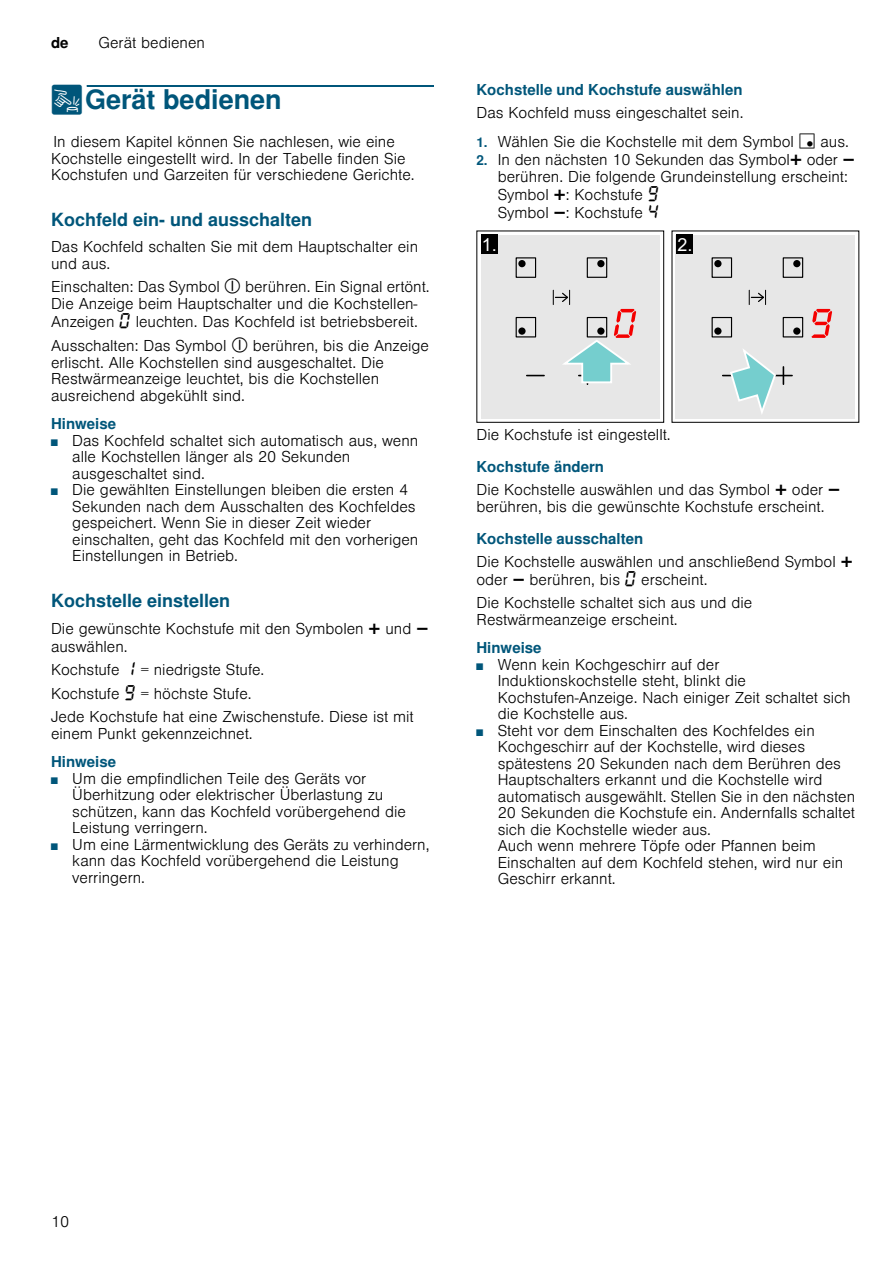
<style>
.page{position:relative;width:893px;height:1263px;background:#fff}
.page>*{position:absolute;margin:0;border:0;box-sizing:border-box;transform-origin:0 0}
.t1{font:700 27px "Nimbus San L";color:#00567a}
.t2{font:700 18px "Nimbus San L";color:#00567a}
.t3{font:300 15px/16.5px "Nimbus San L";color:#000}
.t4{font:700 15px "Nimbus San L";color:#00567a}
.t5{font:700 15px "Nimbus San L";color:#000}
.s1{font-family:"BSH Symb PG2";font-weight:400}
.s2{font-family:"BSH Symb All";font-weight:400;font-size:16.5px}
.s3{font-size:9px;color:#00567a}
.s4{font-family:"BSH Symb Gaggenau";font-weight:400;font-size:16.5px}
.s5{font-weight:700;font-size:13.5px;color:#00567a}
.s6{font-family:"BSH Symb PH3";font-weight:400;font-size:16.5px}
.s7{font-weight:700;color:#00567a}
</style>
<div class="page">
<div style="left:87px;top:85px;width:347px;height:2px;border:1px solid #00567a"></div>
<svg style="left:477px;top:231px;width:186px;height:191px"></svg>
<svg style="left:672px;top:231px;width:186px;height:192px"></svg>
<p class="t5" style="left:51px;top:34px;width:19px">de</p>
<p class="t3" style="left:99px;top:33px;width:108px">Gerät bedienen</p>
<h1 class="t1" style="left:51px;top:83px;width:232px"><span class="s1">1</span>Gerät bedienen</h1>
<p class="t3" style="left:51px;top:132px;width:365px">In diesem Kapitel können Sie nachlesen, wie eine<br>Kochstelle eingestellt wird. In der Tabelle finden Sie<br>Kochstufen und Garzeiten für verschiedene Gerichte.</p>
<p class="t2" style="left:51px;top:208px;width:263px">Kochfeld ein- und ausschalten</p>
<p class="t3" style="left:51px;top:237px;width:368px">Das Kochfeld schalten Sie mit dem Hauptschalter ein und aus.</p>
<p class="t3" style="left:51px;top:277px;width:380px;line-height:17.2px">Einschalten: Das Symbol <span class="s2">#</span> berühren. Ein Signal ertönt.<br>Die Anzeige beim Hauptschalter und die Kochstellen-<br>Anzeigen <span class="s2">‹</span> leuchten. Das Kochfeld ist betriebsbereit.</p>
<p class="t3" style="left:51px;top:336px;width:379px">Ausschalten: Das Symbol <span class="s2">#</span> berühren, bis die Anzeige erlischt. Alle Kochstellen sind ausgeschaltet. Die Restwärmeanzeige leuchtet, bis die Kochstellen ausreichend abgekühlt sind.</p>
<p class="t4" style="left:51px;top:415px;width:67px">Hinweise</p>
<p class="t3" style="left:72px;top:431px;width:347px;text-indent:-21px"><span class="s3">■</span> Das Kochfeld schaltet sich automatisch aus, wenn alle Kochstellen länger als 20 Sekunden ausgeschaltet sind.</p>
<p class="t3" style="left:72px;top:480px;width:347px;text-indent:-21px"><span class="s3">■</span> Die gewählten Einstellungen bleiben die ersten 4<br>Sekunden nach dem Ausschalten des Kochfeldes gespeichert. Wenn Sie in dieser Zeit wieder einschalten, geht das Kochfeld mit den vorherigen Einstellungen in Betrieb.</p>
<p class="t2" style="left:51px;top:589px;width:181px">Kochstelle einstellen</p>
<p class="t3" style="left:51px;top:619px;width:379px;line-height:17px">Die gewünschte Kochstufe mit den Symbolen <span class="s4">@</span> und <span class="s4">A </span>auswählen.</p>
<p class="t3" style="left:51px;top:656px;width:364px;line-height:23.5px">Kochstufe <span class="s2">‚</span> = niedrigste Stufe.<br>Kochstufe <span class="s2">Š</span> = höchste Stufe.<br>Jede Kochstufe hat eine Zwischenstufe. Diese ist mit</p>
<p class="t3" style="left:51px;top:723px;width:203px">einem Punkt gekennzeichnet.</p>
<p class="t4" style="left:51px;top:752px;width:67px">Hinweise</p>
<p class="t3" style="left:72px;top:768px;width:335px;text-indent:-21px"><span class="s3">■</span> Um die empfindlichen Teile des Geräts vor Überhitzung oder elektrischer Überlastung zu schützen, kann das Kochfeld vorübergehend die Leistung verringern.</p>
<p class="t3" style="left:72px;top:834px;width:359px;text-indent:-21px"><span class="s3">■</span> Um eine Lärmentwicklung des Geräts zu verhindern, kann das Kochfeld vorübergehend die Leistung verringern.</p>
<p class="t4" style="left:476px;top:80px;width:267px">Kochstelle und Kochstufe auswählen</p>
<p class="t3" style="left:476px;top:103px;width:268px">Das Kochfeld muss eingeschaltet sein.</p>
<p class="t3" style="left:476px;top:132px;width:374px"><span class="s5">1.</span> Wählen Sie die Kochstelle mit dem Symbol <span class="s6">¸</span> aus.</p>
<p class="t3" style="left:497px;top:150px;width:358px;line-height:17.5px;text-indent:-21px"><span class="s5">2.</span> In den nächsten 10 Sekunden das Symbol<span class="s4">@</span> oder <span class="s4">A </span>berühren. Die folgende Grundeinstellung erscheint:<br>Symbol <span class="s4">@</span>: Kochstufe <span class="s2">Š<br></span>Symbol <span class="s4">A</span>: Kochstufe <span class="s2">…</span></p>
<p class="t3" style="left:476px;top:425px;width:196px">Die Kochstufe ist eingestellt.</p>
<p class="t3" style="left:476px;top:453px;width:365px;line-height:23.5px"><span class="s7">Kochstufe ändern<br></span>Die Kochstelle auswählen und das Symbol <span class="s4">@</span> oder <span class="s4">A</span></p>
<p class="t3" style="left:476px;top:497px;width:349px">berühren, bis die gewünschte Kochstufe erscheint.</p>
<p class="t3" style="left:476px;top:525px;width:377px;line-height:23.5px"><span class="s7">Kochstelle ausschalten<br></span>Die Kochstelle auswählen und anschließend Symbol <span class="s4">@</span></p>
<p class="t3" style="left:476px;top:567px;width:277px;line-height:23px">oder <span class="s4">A</span> berühren, bis <span class="s2">‹</span> erscheint.<br>Die Kochstelle schaltet sich aus und die</p>
<p class="t3" style="left:476px;top:610px;width:203px">Restwärmeanzeige erscheint.</p>
<p class="t4" style="left:476px;top:638px;width:67px">Hinweise</p>
<p class="t3" style="left:497px;top:655px;width:354px;text-indent:-21px"><span class="s3">■</span> Wenn kein Kochgeschirr auf der Induktionskochstelle steht, blinkt die Kochstufen-Anzeige. Nach einiger Zeit schaltet sich die Kochstelle aus.</p>
<p class="t3" style="left:497px;top:721px;width:359px;text-indent:-21px"><span class="s3">■</span> Steht vor dem Einschalten des Kochfeldes ein Kochgeschirr auf der Kochstelle, wird dieses spätestens 20 Sekunden nach dem Berühren des Hauptschalters erkannt und die Kochstelle wird automatisch ausgewählt. Stellen Sie in den nächsten 20 Sekunden die Kochstufe ein. Andernfalls schaltet sich die Kochstelle wieder aus.<br>Auch wenn mehrere Töpfe oder Pfannen beim Einschalten auf dem Kochfeld stehen, wird nur ein Geschirr erkannt.</p>
<p class="t3" style="left:51px;top:1212px;width:20px">10</p>
</div>
